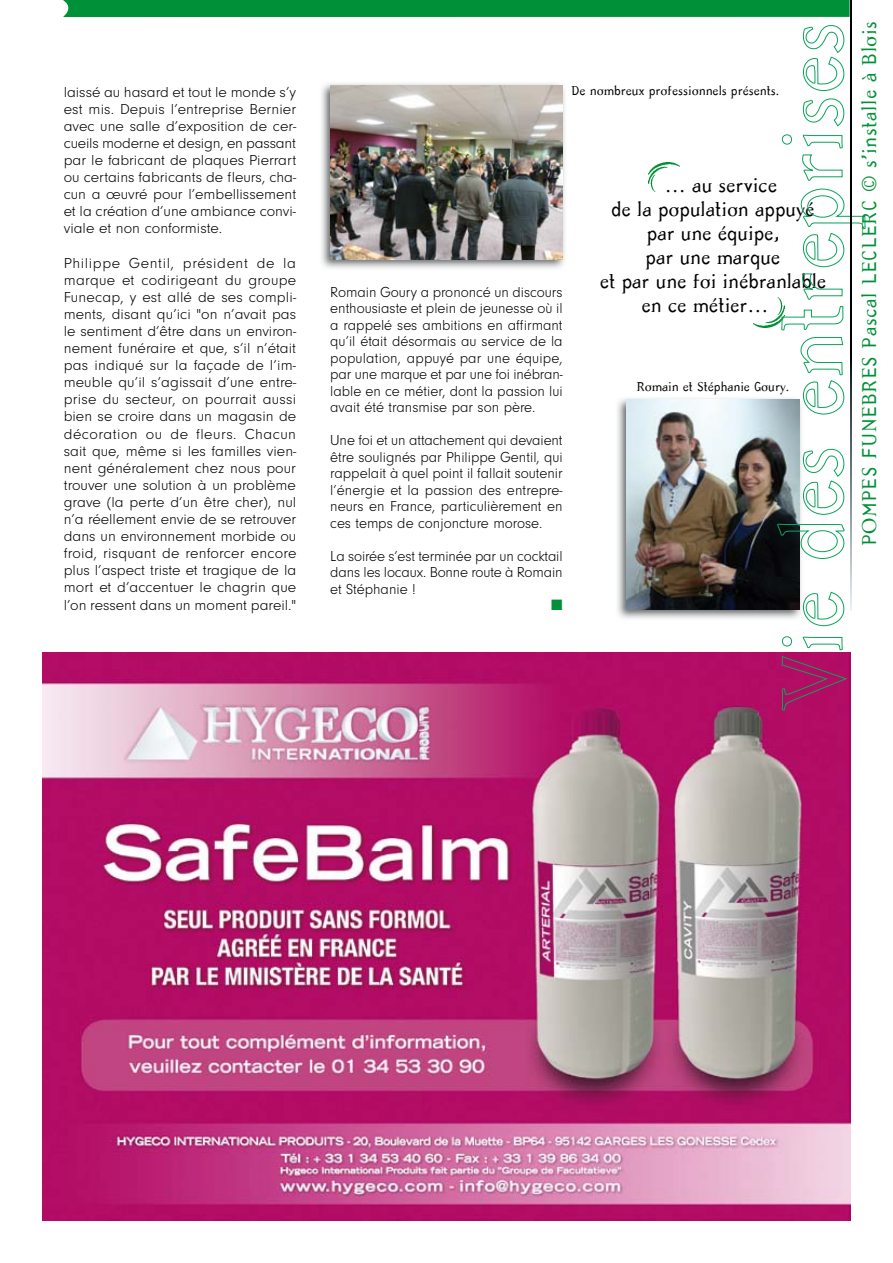
<style>
.page{position:relative;width:893px;height:1263px;background:#fff}
.page>*{position:absolute;margin:0;border:0;box-sizing:border-box;transform-origin:0 0}
.t1{font:21px "Missive";color:#000}
.t2{font:21px "Missive";letter-spacing:.03em;color:#009037}
.t3{font:15px/17.1px "Neuzeit Gro T Ligh";color:#000;text-align:justify;scale:1.05 1}
.t4{font:15px/16.5px "Neuzeit Gro T Ligh";color:#000;text-align:justify}
.t5{font:15px "Zapf Dingbats";color:#009037}
.t6{font:13.5px "Missive";color:#000}
</style>
<div class="page">
<img style="left:649px;top:162px;width:31px;height:30px">
<img style="left:754px;top:298px;width:31px;height:30px">
<img style="left:617px;top:398px;width:186px;height:221px">
<img style="left:627px;top:400px;width:172px;height:210px">
<img style="left:321px;top:83px;width:244px;height:186px">
<img style="left:330px;top:85px;width:233px;height:174px">
<img style="left:43px;top:653px;width:807px;height:567px">
<div style="left:63px;top:0;width:787px;height:17px;background:#009037"></div>
<svg style="left:782px;top:656px;width:65px;height:54px;background:#a51763"></svg>
<svg style="left:782px;top:636px;width:61px;height:14px"></svg>
<svg style="left:803px;top:592px;width:41px;height:34px"></svg>
<svg style="left:777px;top:524px;width:68px;height:35px"></svg>
<svg style="left:803px;top:448px;width:41px;height:67px"></svg>
<svg style="left:799px;top:337px;width:45px;height:77px"></svg>
<svg style="left:781px;top:306px;width:62px;height:24px"></svg>
<svg style="left:802px;top:274px;width:40px;height:25px"></svg>
<svg style="left:800px;top:189px;width:65px;height:78px"></svg>
<svg style="left:802px;top:155px;width:40px;height:25px"></svg>
<svg style="left:782px;top:134px;width:61px;height:14px"></svg>
<svg style="left:803px;top:98px;width:41px;height:28px"></svg>
<svg style="left:803px;top:25px;width:41px;height:66px"></svg>
<svg style="left:850px;top:0;width:1px;height:610px"></svg>
<p class="t3" style="left:64px;top:83px;width:223px">laissé au hasard et tout le monde s’y est mis. Depuis l’entreprise Bernier avec une salle d’exposition de cer&shy;cueils moderne et design, en passant par le fabricant de plaques Pierrart ou certains fabricants de fleurs, cha&shy;cun a œuvré pour l’embellissement et la création d’une ambiance convi&shy;viale et non conformiste.</p>
<p class="t3" style="left:64px;top:254px;width:223px">Philippe Gentil, président de la marque et codirigeant du groupe Funecap, y est allé de ses compli&shy;ments, disant qu’ici "on n’avait pas le sentiment d’être dans un environ&shy;nement funéraire et que, s’il n’était pas indiqué sur la façade de l’im&shy;meuble qu’il s’agissait d’une entre&shy;prise du secteur, on pourrait aussi bien se croire dans un magasin de décoration ou de fleurs. Chacun sait que, même si les familles vien&shy;nent généralement chez nous pour trouver une solution à un problème grave (la perte d’un être cher), nul n’a réellement envie de se retrouver dans un environnement morbide ou froid, risquant de renforcer encore plus l’aspect triste et tragique de la mort et d’accentuer le chagrin que l’on ressent dans un moment pareil."</p>
<p class="t6" style="left:571px;top:83px;width:209px">De nombreux professionnels présents.</p>
<p class="t4" style="left:330px;top:284px;width:234px">Romain Goury a prononcé un discours enthousiaste et plein de jeunesse où il a rappelé ses ambitions en affirmant qu’il était désormais au service de la population, appuyé par une équipe, par une marque et par une foi inébran&shy;lable en ce métier, dont la passion lui avait été transmise par son père.</p>
<p class="t4" style="left:330px;top:432px;width:234px">Une foi et un attachement qui devaient être soulignés par Philippe Gentil, qui rappelait à quel point il fallait soutenir l’énergie et la passion des entrepre&shy;neurs en France, particulièrement en ces temps de conjoncture morose.</p>
<p class="t4" style="left:330px;top:548px;width:234px">La soirée s’est terminée par un cocktail dans les locaux. Bonne route à Romain et Stéphanie !</p>
<p class="t5" style="left:551px;top:598px;width:13px">■</p>
<h1 class="t1" style="left:665px;top:174px;width:114px">… au service</h1>
<h1 class="t1" style="left:611px;top:198px;width:205px">de la population appuyé</h1>
<h1 class="t1" style="left:647px;top:222px;width:134px">par une équipe,</h1>
<h1 class="t1" style="left:646px;top:246px;width:136px">par une marque</h1>
<h1 class="t1" style="left:600px;top:270px;width:228px">et par une foi inébranlable</h1>
<h1 class="t1" style="left:641px;top:294px;width:129px">en ce métier…</h1>
<p class="t6" style="left:637px;top:380px;width:154px">Romain et Stéphanie Goury.</p>
<h1 class="t2" style="left:858px;top:546px;width:527px;rotate:-90deg">POMPES FUNEBRES Pascal LECLERC © s’installe à Blois</h1>
</div>
